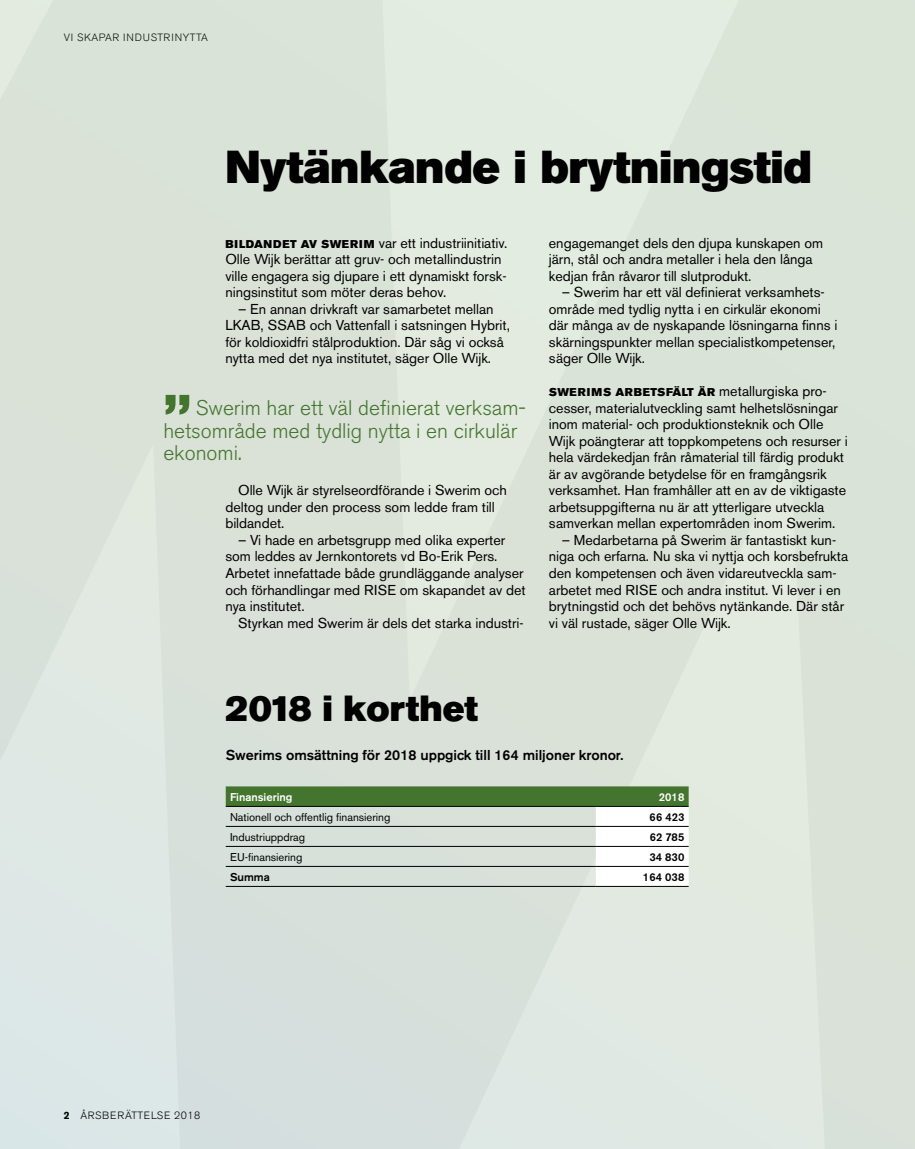
<style>
.page{position:relative;width:915px;height:1149px;background:#fff}
.page>*{position:absolute;margin:0;border:0;box-sizing:border-box;transform-origin:0 0}
.t1{font:54px "Akzidenz Grotesk BE Super";color:#44752e}
.t2{font:45.75px "Akzidenz Grotesk BE Super";letter-spacing:-.01em;color:#000}
.t3{font:36px "Akzidenz Grotesk BE Super";color:#000}
.t4{font:300 21px/22.5px "Akzidenz Grotesk BE";color:#44752e}
.t5{font:14.25px/16.5px "Akzidenz Grotesk BE";color:#000}
.t6{font:500 14.25px "Akzidenz Grotesk BE";color:#000}
.t7{font:11.25px "Akzidenz Grotesk BE";color:#000}
.t8{font:11.25px "Akzidenz Grotesk BE Super";letter-spacing:.03em;color:#000}
.t9{font:500 11.25px "Akzidenz Grotesk BE";color:#000}
.t10{font:500 11.25px "Akzidenz Grotesk BE";color:#fff}
.t11{font:300 10.5px "Akzidenz Grotesk BE";letter-spacing:.05em;color:#000}
.s1{font-family:"Akzidenz Grotesk BE Super";font-size:11.25px}
.s2{font-family:"Akzidenz Grotesk BE";font-size:14.25px}
.s3{font-weight:700}
</style>
<div class="page">
<div style="left:0;top:0;width:914px;height:1148px;background:#dae3d8"></div>
<svg style="left:226px;top:786px;width:462px;height:99px"></svg>
<hr style="left:226px;top:805px;width:369px;height:1px;background:#000">
<hr style="left:595px;top:805px;width:93px;height:1px;background:#000">
<hr style="left:226px;top:825px;width:369px;height:1px;background:#000">
<hr style="left:595px;top:825px;width:93px;height:1px;background:#000">
<hr style="left:226px;top:845px;width:369px;height:1px;background:#000">
<hr style="left:595px;top:845px;width:93px;height:1px;background:#000">
<hr style="left:226px;top:865px;width:369px;height:1px;background:#000">
<hr style="left:595px;top:865px;width:93px;height:1px;background:#000">
<hr style="left:226px;top:885px;width:369px;height:1px;background:#000">
<hr style="left:595px;top:885px;width:93px;height:1px;background:#000">
<p class="t11" style="left:64px;top:31px;width:145px">VI SKAPAR INDUSTRINYTTA</p>
<h2 class="t2" style="left:225px;top:141px;width:588px">Nytänkande i brytningstid</h2>
<p class="t5" style="left:225px;top:234px;width:283px"><span class="s1">BILDANDET AV SWERIM</span> var ett industriinitiativ.<br>Olle Wijk berättar att gruv- och metallindustrin ville engagera sig djupare i ett dynamiskt forsk&shy;ningsinstitut som möter deras behov.</p>
<p class="t5" style="left:225px;top:300px;width:286px;text-indent:13px">– En annan drivkraft var samarbetet mellan LKAB, SSAB och Vattenfall i satsningen Hybrit, för koldioxidfri stålproduktion. Där såg vi också nytta med det nya institutet, säger Olle Wijk.</p>
<h1 class="t1" style="left:163px;top:382px;width:30px">”</h1>
<h3 class="t4" style="left:163px;top:397px;width:364px;text-indent:33px">Swerim har ett väl definierat verksam&shy;hetsområde med tydlig nytta i en cirkulär ekonomi.</h3>
<p class="t5" style="left:225px;top:482px;width:283px;text-indent:13px">Olle Wijk är styrelseordförande i Swerim och deltog under den process som ledde fram till bildandet.</p>
<p class="t5" style="left:225px;top:531px;width:302px;text-indent:13px">– Vi hade en arbetsgrupp med olika experter som leddes av Jernkontorets vd Bo-Erik Pers.<br>Arbetet innefattade både grundläggande analyser och förhandlingar med RISE om skapandet av det nya institutet.</p>
<p class="t5" style="left:238px;top:614px;width:287px">Styrkan med Swerim är dels det starka industri-</p>
<p class="t5" style="left:548px;top:234px;width:276px">engagemanget dels den djupa kunskapen om järn, stål och andra metaller i hela den långa kedjan från råvaror till slutprodukt.</p>
<p class="t5" style="left:548px;top:284px;width:290px;text-indent:13px">– Swerim har ett väl definierat verksamhets&shy;område med tydlig nytta i en cirkulär ekonomi där många av de nyskapande lösningarna finns i skärningspunkter mellan specialistkompetenser, säger Olle Wijk.</p>
<p class="t8" style="left:548px;top:386px;width:279px">SWERIMS ARBETSFÄLT ÄR <span class="s2">metallurgiska pro-</span></p>
<p class="t5" style="left:548px;top:399px;width:300px">cesser, materialutveckling samt helhetslösningar inom material- och produktionsteknik och Olle Wijk poängterar att toppkompetens och resurser i hela värdekedjan från råmaterial till färdig produkt är av avgörande betydelse för en framgångsrik verksamhet. Han framhåller att en av de viktigaste arbetsuppgifterna nu är att ytterligare utveckla samverkan mellan expertområden inom Swerim.</p>
<p class="t5" style="left:548px;top:531px;width:301px;text-indent:13px">– Medarbetarna på Swerim är fantastiskt kun&shy;niga och erfarna. Nu ska vi nyttja och korsbefrukta den kompetensen och även vidareutveckla sam&shy;arbetet med RISE och andra institut. Vi lever i en brytningstid och det behövs nytänkande. Där står vi väl rustade, säger Olle Wijk.</p>
<h3 class="t3" style="left:225px;top:686px;width:254px">2018 i korthet</h3>
<p class="t6" style="left:226px;top:745px;width:399px">Swerims omsättning för 2018 uppgick till 164 miljoner kronor.</p>
<p class="t10" style="left:230px;top:789px;width:64px">Finansiering</p>
<p class="t10" style="left:658px;top:789px;width:27px">2018</p>
<p class="t7" style="left:230px;top:809px;width:162px">Nationell och offentlig finansiering</p>
<p class="t9" style="left:649px;top:809px;width:36px">66 423</p>
<p class="t7" style="left:230px;top:829px;width:77px">Industriuppdrag</p>
<p class="t9" style="left:649px;top:829px;width:36px">62 785</p>
<p class="t7" style="left:230px;top:849px;width:74px">EU-finansiering</p>
<p class="t9" style="left:649px;top:849px;width:37px">34 830</p>
<p class="t9" style="left:230px;top:869px;width:41px">Summa</p>
<p class="t9" style="left:642px;top:869px;width:43px">164 038</p>
<p class="t11" style="left:64px;top:1108px;width:138px"><span class="s3">2</span> ÅRSBERÄTTELSE 2018</p>
</div>
